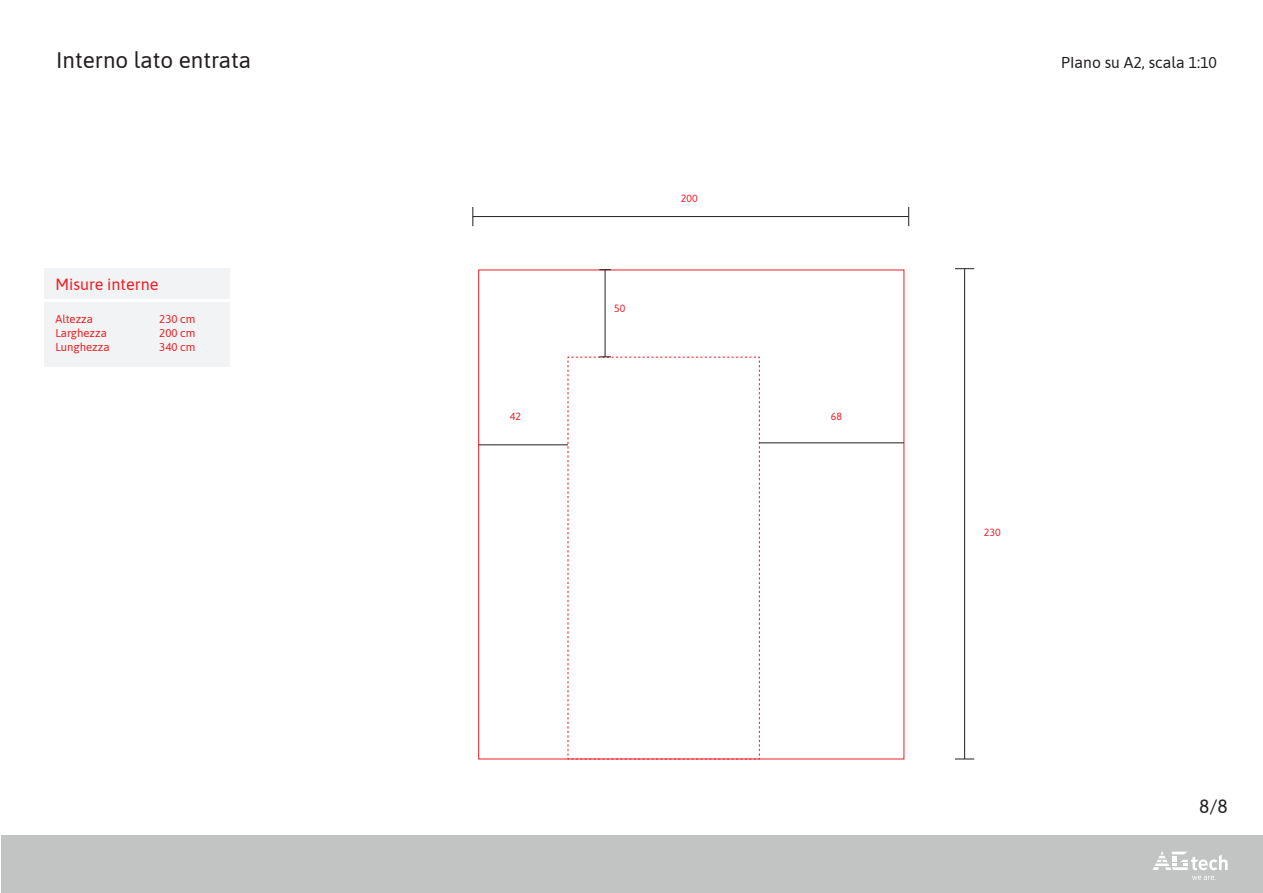
<style>
.page{position:relative;width:1263px;height:893px;background:#fff}
.page>*{position:absolute;margin:0;border:0;box-sizing:border-box;transform-origin:0 0}
.t1{font:22.5px "Asap";color:#231f20}
.t2{font:19.27px "Asap";color:#231f20}
.t3{font:16.2px "Asap";color:#ee1d23}
.t4{font:15.75px "Asap";color:#231f20}
.t5{font:11.32px "Asap";color:#ee1d23}
.t6{font:10.5px "Asap";color:#ee1d23}
</style>
<div class="page">
<div style="left:478px;top:270px;width:426px;height:489px;background:#fff;border:1px solid #ee1d23"></div>
<div style="left:2px;top:836px;width:1261px;height:57px;background:#c2c3c3"></div>
<svg style="left:1192px;top:876px;width:22px;height:4px"></svg>
<svg style="left:1152px;top:851px;width:75px;height:19px"></svg>
<svg style="left:473px;top:207px;width:1px;height:19px"></svg>
<svg style="left:908px;top:207px;width:1px;height:19px"></svg>
<hr style="left:473px;top:216px;width:436px;height:1px;background:#231f20">
<svg style="left:955px;top:268px;width:19px;height:1px"></svg>
<svg style="left:955px;top:759px;width:19px;height:1px"></svg>
<hr style="left:964px;top:269px;width:1px;height:490px;background:#231f20">
<div style="left:45px;top:269px;width:185px;height:30px;background:#f2f3f4"></div>
<div style="left:45px;top:302px;width:185px;height:65px;background:#f2f3f4"></div>
<hr style="left:759px;top:443px;width:145px;height:1px;background:#231f20">
<hr style="left:479px;top:445px;width:89px;height:1px;background:#231f20">
<svg style="left:599px;top:269px;width:12px;height:1px"></svg>
<svg style="left:568px;top:357px;width:192px;height:403px"></svg>
<hr style="left:605px;top:270px;width:1px;height:87px;background:#231f20">
<h1 class="t1" style="left:56px;top:44px;width:196px">Interno lato entrata</h1>
<h3 class="t4" style="left:1061px;top:51px;width:157px">PIano su A2, scala 1:10</h3>
<h3 class="t3" style="left:55px;top:273px;width:105px">Misure interne</h3>
<p class="t5" style="left:55px;top:311px;width:39px">Altezza</p>
<p class="t5" style="left:159px;top:311px;width:38px">230 cm</p>
<p class="t5" style="left:55px;top:325px;width:53px">Larghezza</p>
<p class="t5" style="left:159px;top:325px;width:38px">200 cm</p>
<p class="t5" style="left:55px;top:339px;width:56px">Lunghezza</p>
<p class="t5" style="left:159px;top:339px;width:38px">340 cm</p>
<p class="t6" style="left:614px;top:301px;width:13px">50</p>
<p class="t6" style="left:681px;top:191px;width:18px">200</p>
<p class="t6" style="left:510px;top:409px;width:13px">42</p>
<p class="t6" style="left:831px;top:409px;width:13px">68</p>
<p class="t6" style="left:984px;top:525px;width:18px">230</p>
<h2 class="t2" style="left:1199px;top:792px;width:30px">8/8</h2>
</div>
